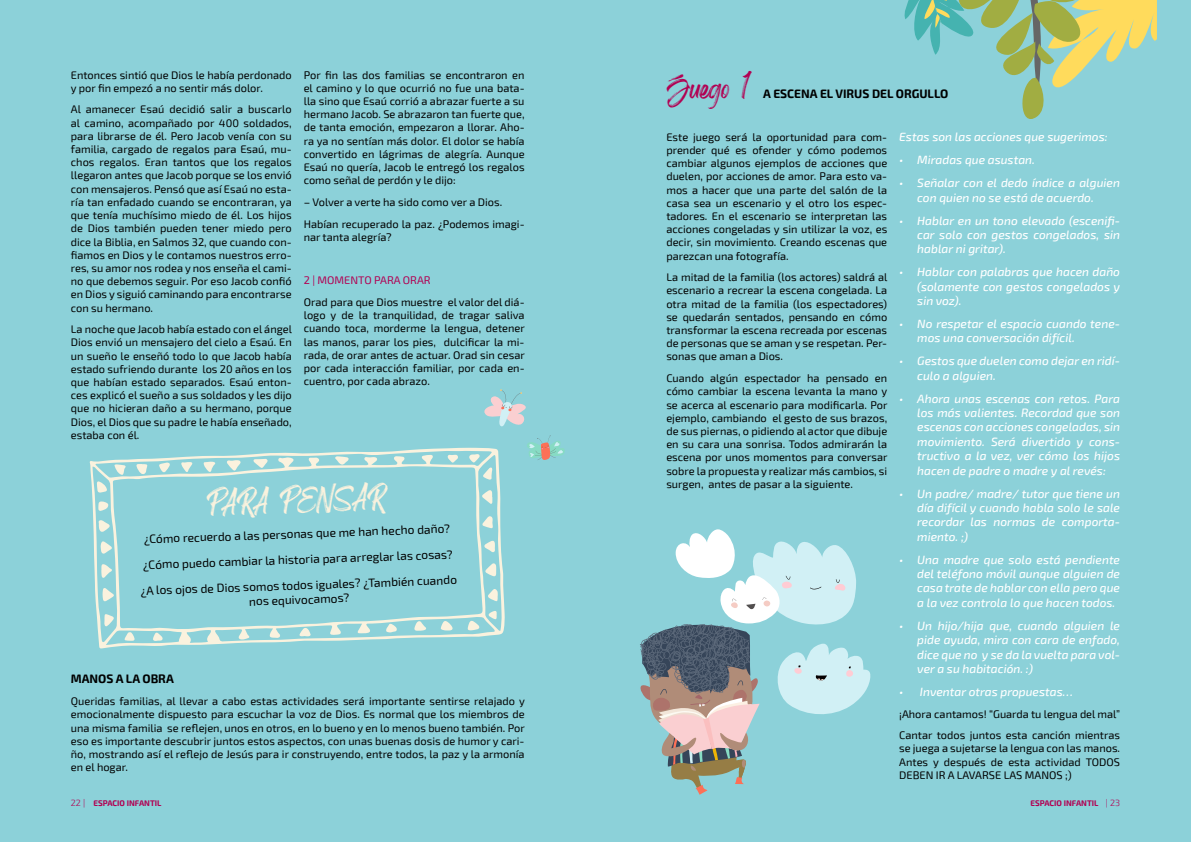
<style>
.page{position:relative;width:1191px;height:842px;background:#fff}
.page>*{position:absolute;margin:0;border:0;box-sizing:border-box;transform-origin:0 0}
.t1{font:29px "Birdrockers";color:#faf2de}
.t2{font:29px "Birdrockers";color:#b20052}
.t3{font:italic 500 12px/14.4px "Exo 2";color:#fff;text-align:justify}
.t4{font:12px/25.7px "Exo 2";color:#000;text-align:center}
.t5{font:700 12px "Exo 2";color:#000}
.t6{font:11px/13.2px "Exo 2";color:#000;text-align:justify}
.t7{font:11px "Exo 2";color:#b20052}
.t8{font:700 8px "Exo 2";color:#b20052}
.s1{font-weight:300;font-size:9px}
</style>
<div class="page">
<div style="left:0;top:0;width:595px;height:842px;background:#8cd1d9"></div>
<div style="left:595px;top:0;width:596px;height:842px;background:#8cd1d9"></div>
<svg style="left:904px;top:0;width:253px;height:119px"></svg>
<svg style="left:89px;top:448px;width:416px;height:201px"></svg>
<svg style="left:227px;top:460px;width:14px;height:11px"></svg>
<svg style="left:136px;top:464px;width:12px;height:11px"></svg>
<svg style="left:253px;top:459px;width:14px;height:10px"></svg>
<svg style="left:114px;top:464px;width:12px;height:11px"></svg>
<svg style="left:203px;top:461px;width:12px;height:11px"></svg>
<svg style="left:335px;top:456px;width:14px;height:9px"></svg>
<svg style="left:158px;top:462px;width:12px;height:11px"></svg>
<svg style="left:181px;top:462px;width:12px;height:10px"></svg>
<svg style="left:447px;top:454px;width:12px;height:9px"></svg>
<svg style="left:440px;top:620px;width:13px;height:10px"></svg>
<svg style="left:467px;top:620px;width:13px;height:10px"></svg>
<svg style="left:414px;top:621px;width:13px;height:10px"></svg>
<svg style="left:386px;top:623px;width:11px;height:9px"></svg>
<svg style="left:299px;top:627px;width:12px;height:9px"></svg>
<svg style="left:485px;top:563px;width:11px;height:14px"></svg>
<svg style="left:482px;top:489px;width:10px;height:15px"></svg>
<svg style="left:487px;top:589px;width:11px;height:13px"></svg>
<svg style="left:482px;top:516px;width:11px;height:12px"></svg>
<svg style="left:484px;top:540px;width:12px;height:13px"></svg>
<svg style="left:469px;top:454px;width:23px;height:26px"></svg>
<svg style="left:488px;top:610px;width:9px;height:10px"></svg>
<svg style="left:103px;top:587px;width:11px;height:15px"></svg>
<svg style="left:101px;top:564px;width:11px;height:15px"></svg>
<svg style="left:101px;top:541px;width:11px;height:13px"></svg>
<svg style="left:98px;top:520px;width:12px;height:12px"></svg>
<svg style="left:97px;top:481px;width:10px;height:12px"></svg>
<svg style="left:104px;top:613px;width:10px;height:14px"></svg>
<svg style="left:98px;top:501px;width:11px;height:10px"></svg>
<svg style="left:123px;top:632px;width:12px;height:9px"></svg>
<svg style="left:152px;top:632px;width:11px;height:9px"></svg>
<svg style="left:527px;top:435px;width:38px;height:25px"></svg>
<svg style="left:484px;top:389px;width:42px;height:38px"></svg>
<svg style="left:640px;top:529px;width:231px;height:266px"></svg>
<p class="t6" style="left:71px;top:68px;width:222px">Entonces sintió que Dios le había perdonado y por fin empezó a no sentir más dolor.</p>
<p class="t6" style="left:71px;top:103px;width:222px">Al amanecer Esaú decidió salir a buscarlo al camino, acompañado por 400 soldados, para librarse de él. Pero Jacob venía con su familia, cargado de regalos para Esaú, mu&shy;chos regalos. Eran tantos que los regalos llegaron antes que Jacob porque se los envió con mensajeros. Pensó que así Esaú no esta&shy;ría tan enfadado cuando se encontraran, ya que tenía muchísimo miedo de él. Los hijos de Dios también pueden tener miedo pero dice la Biblia, en Salmos 32, que cuando con&shy;fiamos en Dios y le contamos nuestros erro&shy;res, su amor nos rodea y nos enseña el cami&shy;no que debemos seguir. Por eso Jacob confió en Dios y siguió caminando para encontrarse con su hermano.</p>
<p class="t6" style="left:71px;top:323px;width:223px">La noche que Jacob había estado con el ángel Dios envió un mensajero del cielo a Esaú. En un sueño le enseñó todo lo que Jacob había estado sufriendo durante los 20 años en los que habían estado separados. Esaú enton&shy;ces explicó el sueño a sus soldados y les dijo que no hicieran daño a su hermano, porque Dios, el Dios que su padre le había enseñado, estaba con él.</p>
<p class="t6" style="left:304px;top:68px;width:222px">Por fin las dos familias se encontraron en el camino y lo que ocurrió no fue una bata&shy;lla sino que Esaú corrió a abrazar fuerte a su hermano Jacob. Se abrazaron tan fuerte que, de tanta emoción, empezaron a llorar. Aho&shy;ra ya no sentían más dolor. El dolor se había convertido en lágrimas de alegría. Aunque Esaú no quería, Jacob le entregó los regalos como señal de perdón y le dijo:</p>
<p class="t6" style="left:304px;top:191px;width:222px;line-height:21.7px">– Volver a verte ha sido como ver a Dios.<br>Habían recuperado la paz. ¿Podemos imagi-</p>
<p class="t6" style="left:304px;top:231px;width:89px">nar tanta alegría?</p>
<p class="t7" style="left:304px;top:274px;width:128px">2 | MOMENTO PARA ORAR</p>
<p class="t6" style="left:304px;top:296px;width:223px">Orad para que Dios muestre el valor del diá&shy;logo y de la tranquilidad, de tragar saliva cuando toca, morderme la lengua, detener las manos, parar los pies, dulcificar la mi&shy;rada, de orar antes de actuar. Orad sin cesar por cada interacción familiar, por cada en&shy;cuentro, por cada abrazo.</p>
<h1 class="t1" style="left:206px;top:488px;width:180px;rotate:-2deg">PARA PENSAR</h1>
<p class="t4" style="left:138px;top:527px;width:318px;rotate:-2deg">¿Cómo recuerdo a las personas que me han hecho daño? ¿Cómo puedo cambiar la historia para arreglar las cosas? ¿A los ojos de Dios somos todos iguales? ¿También cuando</p>
<p class="t4" style="left:249px;top:589px;width:102px;rotate:-2deg">nos equivocamos?</p>
<p class="t5" style="left:71px;top:672px;width:104px">MANOS A LA OBRA</p>
<p class="t6" style="left:71px;top:695px;width:455px">Queridas familias, al llevar a cabo estas actividades será importante sentirse relajado y emocionalmente dispuesto para escuchar la voz de Dios. Es normal que los miembros de una misma familia se reflejen, unos en otros, en lo bueno y en lo menos bueno también. Por eso es importante descubrir juntos estos aspectos, con unas buenas dosis de humor y cari&shy;ño, mostrando así el reflejo de Jesús para ir construyendo, entre todos, la paz y la armonía en el hogar.</p>
<h1 class="t2" style="left:666px;top:71px;width:87px">Juego 1</h1>
<p class="t5" style="left:763px;top:86px;width:187px">A ESCENA EL VIRUS DEL ORGULLO</p>
<p class="t6" style="left:666px;top:131px;width:222px">Este juego será la oportunidad para com&shy;prender qué es ofender y cómo podemos cambiar algunos ejemplos de acciones que duelen, por acciones de amor. Para esto va&shy;mos a hacer que una parte del salón de la casa sea un escenario y el otro los espec&shy;tadores. En el escenario se interpretan las acciones congeladas y sin utilizar la voz, es decir, sin movimiento. Creando escenas que parezcan una fotografía.</p>
<p class="t6" style="left:666px;top:271px;width:223px">La mitad de la familia (los actores) saldrá al escenario a recrear la escena congelada. La otra mitad de la familia (los espectadores) se quedarán sentados, pensando en cómo transformar la escena recreada por escenas de personas que se aman y se respetan. Per&shy;sonas que aman a Dios.</p>
<p class="t6" style="left:666px;top:372px;width:223px">Cuando algún espectador ha pensado en cómo cambiar la escena levanta la mano y se acerca al escenario para modificarla. Por ejemplo, cambiando el gesto de sus brazos, de sus piernas, o pidiendo al actor que dibuje en su cara una sonrisa. Todos admirarán la escena por unos momentos para conversar sobre la propuesta y realizar más cambios, si surgen, antes de pasar a la siguiente.</p>
<p class="t3" style="left:899px;top:130px;width:210px">Estas son las acciones que sugerimos:</p>
<p class="t3" style="left:899px;top:153px;width:137px">• Miradas que asustan.</p>
<p class="t3" style="left:917px;top:176px;width:204px;text-indent:-18px">• Señalar con el dedo índice a alguien con quien no se está de acuerdo.</p>
<p class="t3" style="left:917px;top:213px;width:204px;text-indent:-18px">• Hablar en un tono elevado (escenifi&shy;car solo con gestos congelados, sin hablar ni gritar).</p>
<p class="t3" style="left:917px;top:265px;width:204px;text-indent:-18px">• Hablar con palabras que hacen daño (solamente con gestos congelados y sin voz).</p>
<p class="t3" style="left:917px;top:317px;width:204px;text-indent:-18px">• No respetar el espacio cuando tene&shy;mos una conversación difícil.</p>
<p class="t3" style="left:917px;top:354px;width:204px;text-indent:-18px">• Gestos que duelen como dejar en ridí&shy;culo a alguien.</p>
<p class="t3" style="left:917px;top:391px;width:204px;text-indent:-18px">• Ahora unas escenas con retos. Para los más valientes. Recordad que son escenas con acciones congeladas, sin movimiento. Será divertido y cons&shy;tructivo a la vez, ver cómo los hijos hacen de padre o madre y al revés:</p>
<p class="t3" style="left:917px;top:486px;width:204px;text-indent:-18px">• Un padre/ madre/ tutor que tiene un día difícil y cuando habla solo le sale recordar las normas de comporta&shy;miento. ;)</p>
<p class="t3" style="left:917px;top:552px;width:204px;text-indent:-18px">• Una madre que solo está pendiente del teléfono móvil aunque alguien de casa trate de hablar con ella pero que a la vez controla lo que hacen todos.</p>
<p class="t3" style="left:917px;top:619px;width:204px;text-indent:-18px">• Un hijo/hija que, cuando alguien le pide ayuda, mira con cara de enfado, dice que no y se da la vuelta para vol&shy;ver a su habitación. :)</p>
<p class="t3" style="left:899px;top:685px;width:175px">• Inventar otras propuestas…</p>
<p class="t6" style="left:899px;top:703px;width:222px;line-height:21.7px">¡Ahora cantamos! “Guarda tu lengua del mal”<br>Cantar todos juntos esta canción mientras</p>
<p class="t6" style="left:899px;top:742px;width:222px">se juega a sujetarse la lengua con las manos.<br>Antes y después de esta actividad TODOS DEBEN IR A LAVARSE LAS MANOS ;)</p>
<p class="t8" style="left:71px;top:798px;width:92px"><span class="s1">22 |</span> ESPACIO INFANTIL</p>
<p class="t8" style="left:1030px;top:798px;width:91px">ESPACIO INFANTIL <span class="s1">| 23</span></p>
</div>
